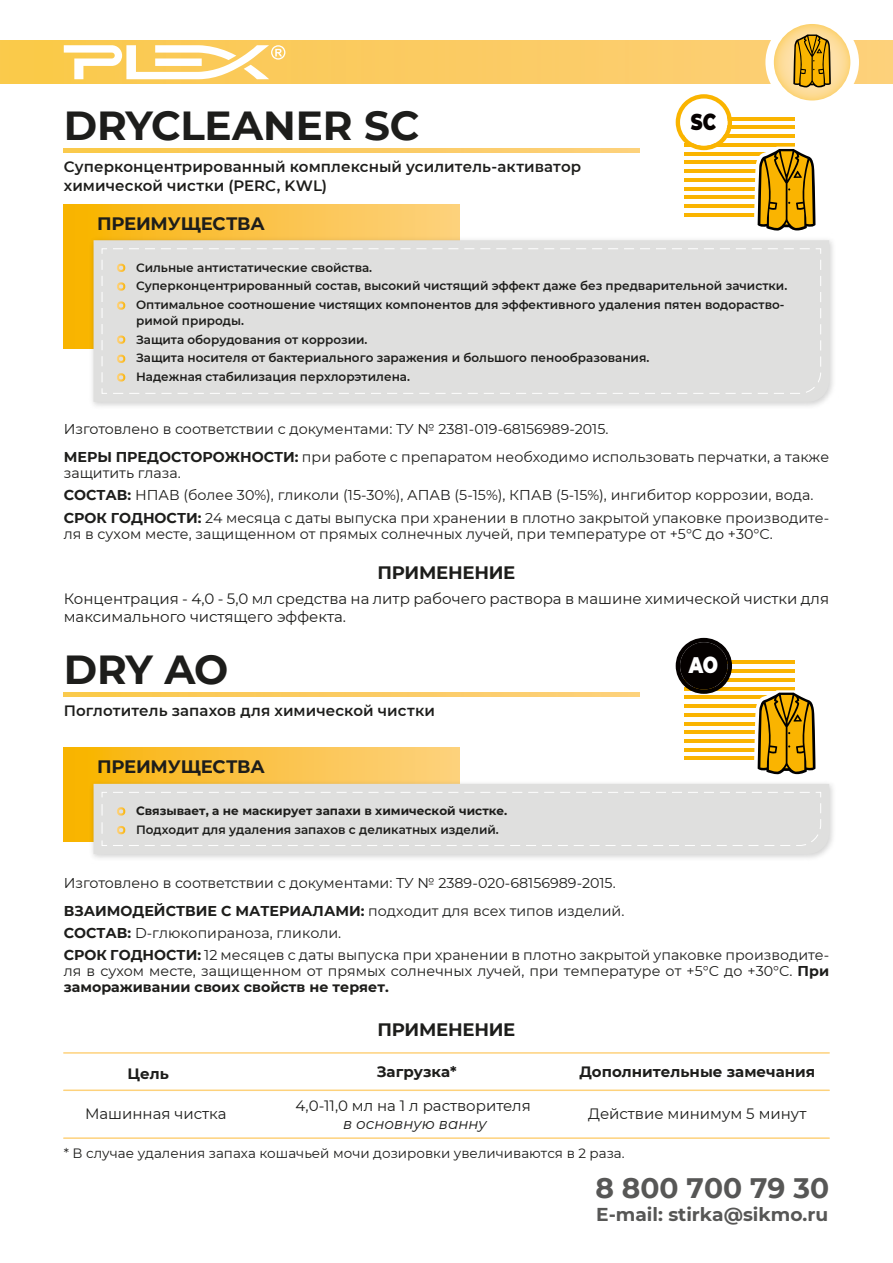
<style>
.page{position:relative;width:893px;height:1263px;background:#fff}
.page>*{position:absolute;margin:0;border:0;box-sizing:border-box;transform-origin:0 0}
.t1{font:700 40.5px "Montserrat";letter-spacing:-.005em;color:#1d1d1b}
.t2{font:700 28.05px "Montserrat";color:#575756}
.t3{font:900 22.5px "Montserrat";color:#050100;scale:.8 1}
.t4{font:900 22.5px "Montserrat";color:#fff;scale:.8 1}
.t5{font:700 18.6px "Montserrat";color:#575756}
.t6{font:700 18px "Montserrat";letter-spacing:-.015em;color:#1d1d1b}
.t7{font:15px/18px "Montserrat";color:#1d1d1b}
.t8{font:600 15px/18.8px "Montserrat";letter-spacing:.005em;color:#1d1d1b}
.t9{font:700 15px "Montserrat";color:#1d1d1b}
.t10{font:italic 15px "Montserrat";color:#1d1d1b}
.t11{font:14.25px/22.2px "Montserrat";color:#1d1d1b}
.t12{font:13.5px "Montserrat";color:#1d1d1b}
.t13{font:600 12px/18.8px "Montserrat";color:#1d1d1b}
.t14{font:700 12px "Montserrat";color:#1d1d1b}
.s1{font-weight:700}
</style>
<div class="page">
<svg style="left:0;top:41px;width:893px;height:42px;background:#fbcb63"></svg>
<div style="left:765px;top:15px;width:94px;height:94px;background:#fff;border-radius:50%"></div>
<svg style="left:774px;top:24px;width:76px;height:77px;background:#fcd991"></svg>
<svg style="left:64px;top:149px;width:575px;height:4px;background:#fbcb62"></svg>
<div style="left:64px;top:204px;width:395px;height:145px;background:linear-gradient(to right,#f9b405,#fdd283)"></div>
<img style="left:87px;top:233px;width:746px;height:173px">
<div style="left:94px;top:240px;width:735px;height:162px;background:#dfdfde"></div>
<div style="left:109px;top:382px;width:712px;height:12px;background:#dfdfde"></div>
<svg style="left:101px;top:388px;width:7px;height:6px"></svg>
<div style="left:101px;top:248px;width:720px;height:134px;background:#dfdfde"></div>
<hr style="left:684px;top:204px;width:111px;height:4px;background:#fab400">
<hr style="left:684px;top:117px;width:111px;height:3px;background:#fab400">
<hr style="left:684px;top:126px;width:111px;height:3px;background:#fab400">
<hr style="left:684px;top:134px;width:111px;height:4px;background:#fab400">
<hr style="left:684px;top:152px;width:111px;height:3px;background:#fab400">
<hr style="left:684px;top:143px;width:111px;height:4px;background:#fab400">
<hr style="left:684px;top:161px;width:111px;height:3px;background:#fab400">
<hr style="left:684px;top:169px;width:111px;height:4px;background:#fab400">
<hr style="left:684px;top:178px;width:111px;height:4px;background:#fab400">
<hr style="left:684px;top:187px;width:111px;height:3px;background:#fab400">
<hr style="left:684px;top:196px;width:111px;height:3px;background:#fab400">
<hr style="left:684px;top:213px;width:111px;height:3px;background:#fab400">
<svg style="left:676px;top:94px;width:56px;height:56px"></svg>
<hr style="left:684px;top:748px;width:111px;height:3px;background:#fab400">
<hr style="left:684px;top:661px;width:111px;height:3px;background:#fab400">
<hr style="left:684px;top:669px;width:111px;height:4px;background:#fab400">
<hr style="left:684px;top:678px;width:111px;height:3px;background:#fab400">
<hr style="left:684px;top:695px;width:111px;height:4px;background:#fab400">
<hr style="left:684px;top:687px;width:111px;height:3px;background:#fab400">
<hr style="left:684px;top:704px;width:111px;height:4px;background:#fab400">
<hr style="left:684px;top:713px;width:111px;height:3px;background:#fab400">
<hr style="left:684px;top:722px;width:111px;height:3px;background:#fab400">
<hr style="left:684px;top:730px;width:111px;height:4px;background:#fab400">
<hr style="left:684px;top:739px;width:111px;height:4px;background:#fab400">
<hr style="left:684px;top:757px;width:111px;height:3px;background:#fab400">
<svg style="left:676px;top:638px;width:56px;height:56px"></svg>
<svg style="left:64px;top:692px;width:575px;height:4px;background:#fbcb62"></svg>
<div style="left:64px;top:748px;width:395px;height:93px;background:linear-gradient(to right,#f9b405,#fdd283)"></div>
<img style="left:87px;top:777px;width:746px;height:81px">
<div style="left:94px;top:784px;width:735px;height:70px;background:#dfdfde"></div>
<div style="left:101px;top:792px;width:720px;height:54px;background:#dfdfde"></div>
<hr style="left:64px;top:1052px;width:765px;height:2px;background:#fed27c">
<hr style="left:64px;top:1089px;width:765px;height:2px;background:#fed27c">
<hr style="left:64px;top:1137px;width:765px;height:2px;background:#fed27c">
<svg style="left:793px;top:35px;width:38px;height:52px;background:#b98910"></svg>
<svg style="left:754px;top:149px;width:65px;height:85px"></svg>
<svg style="left:754px;top:690px;width:65px;height:88px"></svg>
<svg style="left:64px;top:45px;width:221px;height:34px"></svg>
<h1 class="t1" style="left:64px;top:96px;width:357px">DRYCLEANER SC</h1>
<p class="t8" style="left:64px;top:157px;width:519px">Суперконцентрированный комплексный усилитель-активатор химической чистки (PERC, KWL)</p>
<p class="t6" style="left:97px;top:210px;width:169px">ПРЕИМУЩЕСТВА</p>
<p class="t13" style="left:136px;top:258px;width:653px">Сильные антистатические свойства.<br>Суперконцентрированный состав, высокий чистящий эффект даже без предварительной зачистки.<br>Оптимальное соотношение чистящих компонентов для эффективного удаления пятен водораство-</p>
<p class="t13" style="left:136px;top:311px;width:515px">римой природы.<br>Защита оборудования от коррозии.<br>Защита носителя от бактериального заражения и большого пенообразования.<br>Надежная стабилизация перхлорэтилена.</p>
<p class="t11" style="left:64px;top:414px;width:767px;line-height:28.2px">Изготовлено в соответствии с документами: ТУ № 2381-019-68156989-2015.<br><span class="s1">МЕРЫ ПРЕДОСТОРОЖНОСТИ:</span> при работе с препаратом необходимо использовать перчатки, а также</p>
<p class="t11" style="left:64px;top:461px;width:767px">защитить глаза.<br><span class="s1">СОСТАВ:</span> НПАВ (более 30%), гликоли (15-30%), АПАВ (5-15%), КПАВ (5-15%), ингибитор коррозии, вода.<br><span class="s1">СРОК ГОДНОСТИ:</span> 24 месяца с даты выпуска при хранении в плотно закрытой упаковке производите-</p>
<p class="t11" style="left:64px;top:522px;width:711px">ля в сухом месте, защищенном от прямых солнечных лучей, при температуре от +5°С до +30°С.</p>
<h3 class="t3" style="left:691px;top:105px;width:33px">SC</h3>
<p class="t6" style="left:378px;top:559px;width:139px">ПРИМЕНЕНИЕ</p>
<p class="t7" style="left:64px;top:589px;width:767px">Концентрация - 4,0 - 5,0 мл средства на литр рабочего раствора в машине химической чистки для максимального чистящего эффекта.</p>
<h1 class="t1" style="left:64px;top:640px;width:166px">DRY AO</h1>
<h3 class="t4" style="left:689px;top:648px;width:38px">AO</h3>
<p class="t8" style="left:64px;top:700px;width:373px">Поглотитель запахов для химической чистки</p>
<p class="t6" style="left:97px;top:754px;width:169px">ПРЕИМУЩЕСТВА</p>
<p class="t14" style="left:136px;top:802px;width:373px">Связывает, а не маскирует запахи в химической чистке.</p>
<p class="t13" style="left:136px;top:820px;width:364px">Подходит для удаления запахов с деликатных изделий.</p>
<p class="t11" style="left:64px;top:868px;width:562px;line-height:28px">Изготовлено в соответствии с документами: ТУ № 2389-020-68156989-2015.<br><span class="s1">ВЗАИМОДЕЙСТВИЕ С МАТЕРИАЛАМИ:</span> подходит для всех типов изделий.</p>
<p class="t11" style="left:64px;top:921px;width:767px"><span class="s1">СОСТАВ:</span> D-глюкопираноза, гликоли.<br><span class="s1">СРОК ГОДНОСТИ:</span> 12 месяцев с даты выпуска при хранении в плотно закрытой упаковке производите-</p>
<p class="t11" style="left:64px;top:962px;width:767px;line-height:16px">ля в сухом месте, защищенном от прямых солнечных лучей, при температуре от +5°С до +30°С. <span class="s1">При замораживании своих свойств не теряет.</span></p>
<p class="t6" style="left:378px;top:1016px;width:139px">ПРИМЕНЕНИЕ</p>
<p class="t9" style="left:128px;top:1063px;width:43px">Цель</p>
<p class="t9" style="left:377px;top:1061px;width:81px">Загрузка*</p>
<p class="t9" style="left:579px;top:1061px;width:237px">Дополнительные замечания</p>
<p class="t7" style="left:85px;top:1104px;width:143px">Машинная чистка</p>
<p class="t7" style="left:295px;top:1096px;width:237px">4,0-11,0 мл на 1 л растворителя</p>
<p class="t10" style="left:343px;top:1113px;width:145px">в основную ванну</p>
<p class="t7" style="left:588px;top:1104px;width:220px">Действие минимум 5 минут</p>
<p class="t12" style="left:64px;top:1144px;width:562px">* В случае удаления запаха кошачьей мочи дозировки увеличиваются в 2 раза.</p>
<h2 class="t2" style="left:595px;top:1168px;width:235px">8 800 700 79 30</h2>
<h3 class="t5" style="left:596px;top:1201px;width:234px">E-mail: stirka@sikmo.ru</h3>
</div>
